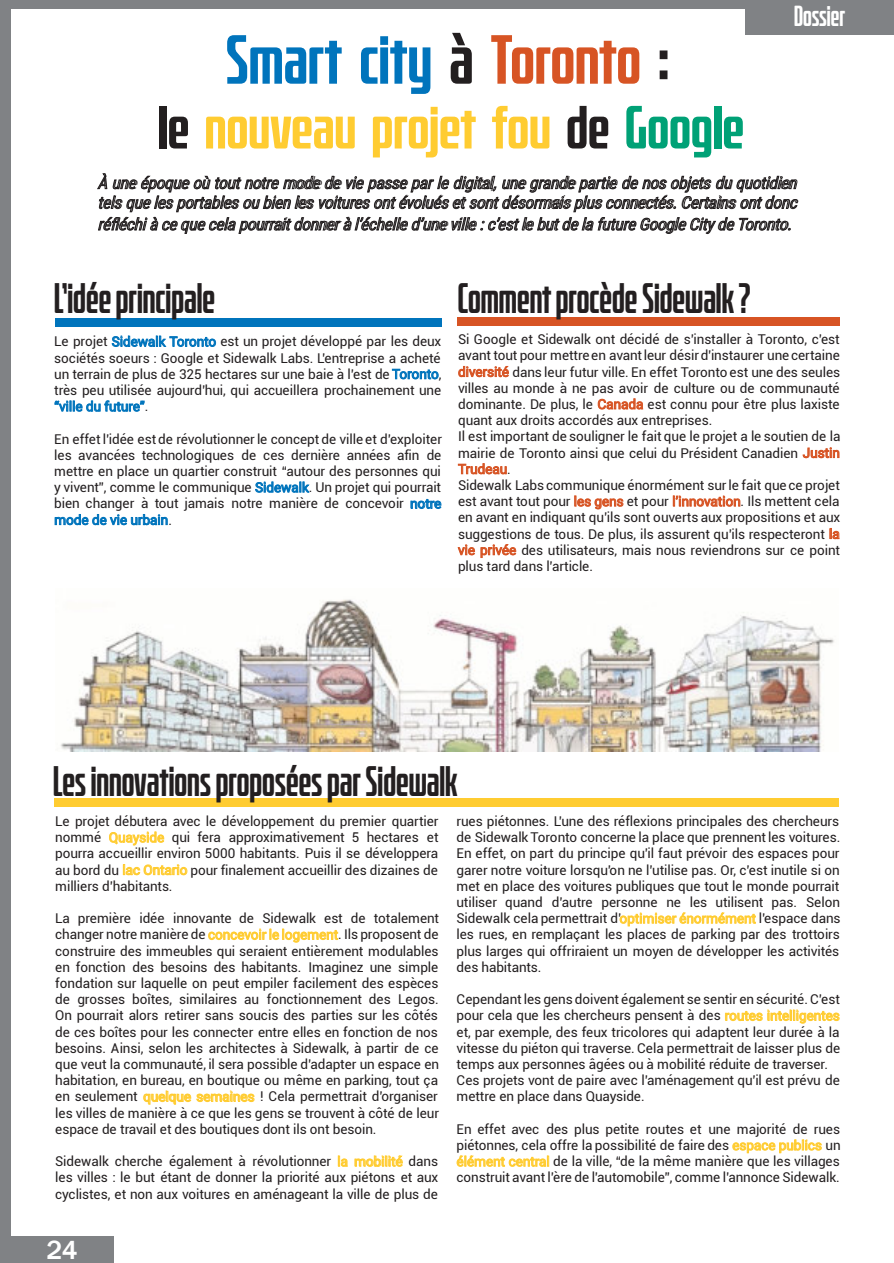
<style>
.page{position:relative;width:894px;height:1263px;background:#fff}
.page>*{position:absolute;margin:0;border:0;box-sizing:border-box;transform-origin:0 0}
.t1{font:700 61.5px "Bitcrusher Cd Rg";color:#0074bc;scale:1.17 1}
.t2{font:700 54px "Bitcrusher Cd Rg";color:#ffcc31;scale:1.19 1}
.t3{font:700 37.5px "Bitcrusher Cd Rg";color:#231f20}
.t4{font:500 27px "Franklin Gothic";color:#fff}
.t5{font:700 25.5px "Bitcrusher Cd Rg";color:#fff}
.t6{font:italic 300 16.5px/19.8px "Roboto";color:#231f20}
.t7{font:13.5px/16.2px "Roboto";letter-spacing:-.01em;color:#231f20;text-align:justify}
.s1{color:#231f20}
.s2{color:#d75424}
.s3{color:#00a176}
.s4{color:#0074bc}
.s5{color:#ffcc31}
</style>
<div class="page">
<div style="left:55px;top:318px;width:386px;height:9px;background:#0074bc"></div>
<div style="left:457px;top:317px;width:382px;height:8px;background:#d75424"></div>
<div style="left:54px;top:798px;width:784px;height:9px;background:#ffcc31"></div>
<div style="left:745px;top:0;width:148px;height:35px;background:#808285"></div>
<div style="left:0;top:0;width:745px;height:9px;background:#808285"></div>
<div style="left:0;top:0;width:11px;height:1263px;background:#808285"></div>
<div style="left:11px;top:1236px;width:102px;height:27px;background:#808285"></div>
<svg style="left:97px;top:173px;width:700px;height:61px"></svg>
<svg style="left:54px;top:335px;width:385px;height:77px"></svg>
<svg style="left:54px;top:481px;width:388px;height:45px"></svg>
<svg style="left:457px;top:365px;width:383px;height:193px"></svg>
<svg style="left:109px;top:831px;width:79px;height:45px"></svg>
<svg style="left:143px;top:928px;width:196px;height:177px"></svg>
<svg style="left:337px;top:1155px;width:66px;height:12px"></svg>
<svg style="left:619px;top:912px;width:137px;height:15px"></svg>
<svg style="left:725px;top:1009px;width:115px;height:15px"></svg>
<svg style="left:456px;top:1139px;width:366px;height:28px"></svg>
<img style="left:60px;top:599px;width:774px;height:153px">
<h3 class="t5" style="left:793px;top:5px;width:53px">Dossier</h3>
<h1 class="t1" style="left:225px;top:32px;width:380px">Smart city <span class="s1">à</span> <span class="s2">Toronto</span> <span class="s1">:</span></h1>
<h2 class="t2" style="left:158px;top:103px;width:494px"><span class="s1">le</span> nouveau projet fou <span class="s1">de</span> <span class="s3">Google</span></h2>
<p class="t6" style="left:97px;top:175px;width:705px">À une époque où tout notre mode de vie passe par le digital, une grande partie de nos objets du quotidien tels que les portables ou bien les voitures ont évolués et sont désormais plus connectés. Certains ont donc</p>
<p class="t6" style="left:97px;top:216px;width:699px">réfléchi à ce que cela pourrait donner à l’échelle d’une ville : c’est le but de la future Google City de Toronto.</p>
<h3 class="t3" style="left:54px;top:282px;width:162px">L’idée principale</h3>
<p class="t7" style="left:54px;top:335px;width:388px">Le projet <span class="s4">Sidewalk Toronto</span> est un projet développé par les deux sociétés soeurs : Google et Sidewalk Labs. L’entreprise a acheté un terrain de plus de 325 hectares sur une baie à l’est de <span class="s4">Toronto</span>, très peu utilisée aujourd’hui, qui accueillera prochainement une <span class="s4">“ville du future”</span>.</p>
<p class="t7" style="left:54px;top:432px;width:389px">En effet l’idée est de révolutionnerle concept de ville et d’exploiter les avancées technologiques de ces dernière années afin de mettre en place un quartier construit “autour des personnes qui y vivent”, comme le communique <span class="s4">Sidewalk</span>. Un projet qui pourrait bien changer à tout jamais notre manière de concevoir <span class="s4">notre mode de vie urbain</span>.</p>
<h3 class="t3" style="left:457px;top:282px;width:294px">Comment procède Sidewalk ?</h3>
<p class="t7" style="left:458px;top:333px;width:384px;text-align:left">Si Google et Sidewalk ont décidé de s’installer à Toronto, c’est avant tout pour mettre en avantleur désird’instaurer une certaine <span class="s2">diversité</span> dans leur futur ville. En effet Toronto est une des seules villes au monde à ne pas avoir de culture ou de communauté dominante. De plus, le <span class="s2">Canada</span> est connu pour être plus laxiste quant aux droits accordés aux entreprises.<br>Il est important de souligner le fait que le projet a le soutien de la mairie de Toronto ainsi que celui du Président Canadien <span class="s2">Justin Trudeau</span>.<br>Sidewalk Labscommunique énormément surle fait que ce projet est avant tout pour <span class="s2">les gens</span> et pour <span class="s2">l’innovation</span>. Ils mettent cela en avant en indiquant qu’ils sont ouverts aux propositions et aux suggestions de tous. De plus, ils assurent qu’ils respecteront <span class="s2">la vie privée</span> des utilisateurs, mais nous reviendrons sur ce point plus tard dans l’article.</p>
<h3 class="t3" style="left:53px;top:764px;width:406px">Les innovations proposées par Sidewalk</h3>
<p class="t7" style="left:55px;top:814px;width:385px">Le projet débutera avec le développement du premier quartier nommé <span class="s5">Quayside</span> qui fera approximativement 5 hectares et pourra accueillir environ 5000 habitants. Puis il se développera au bord du <span class="s5">lac Ontario</span> pour finalement accueillir des dizaines de milliers d’habitants.</p>
<p class="t7" style="left:55px;top:912px;width:385px">La première idée innovante de Sidewalk est de totalement changer notre manière de <span class="s5">concevoir le logement</span>. Ils proposent de construire des immeubles qui seraient entièrement modulables en fonction des besoins des habitants. Imaginez une simple fondation sur laquelle on peut empiler facilement des espèces de grosses boîtes, similaires au fonctionnement des Legos.<br>On pourrait alors retirer sans soucis des parties sur les côtés de ces boîtes pour les connecter entre elles en fonction de nos besoins. Ainsi, selon les architectes à Sidewalk, à partir de ce que veut la communauté, il sera possible d’adapter un espace en habitation, en bureau, en boutique ou même en parking, tout ça en seulement <span class="s5">quelque semaines</span> ! Cela permettrait d’organiser les villes de manière à ce que les gens se trouvent à côté de leur espace de travail et des boutiques dont ils ont besoin.</p>
<p class="t7" style="left:55px;top:1155px;width:384px">Sidewalk cherche également à révolutionner <span class="s5">la mobilité</span> dans les villes : le but étant de donner la priorité aux piétons et aux cyclistes, et non aux voitures en aménageant la ville de plus de</p>
<p class="t7" style="left:456px;top:814px;width:385px">rues piétonnes. L’une des réflexions principales des chercheurs de SidewalkToronto concerne la place que prennent les voitures.<br>En effet, on part du principe qu’il faut prévoir des espaces pour garer notre voiture lorsqu’on ne l’utilise pas. Or, c’est inutile si on met en place des voitures publiques que tout le monde pourrait utiliser quand d’autre personne ne les utilisent pas. Selon Sidewalk cela permettrait d’<span class="s5">optimiser énormément</span> l’espace dans les rues, en remplaçant les places de parking par des trottoirs plus larges qui offriraient un moyen de développer les activités des habitants.</p>
<p class="t7" style="left:456px;top:993px;width:385px;text-align:left">Cependant les gens doivent également se sentir en sécurité. C’est pour cela que les chercheurs pensent à des <span class="s5">routes intelligentes </span>et, par exemple, des feux tricolores qui adaptent leur durée à la vitesse du piéton qui traverse. Cela permettrait de laisser plus de temps aux personnes âgées ou à mobilité réduite de traverser.<br>Ces projets vont de paire avec l’aménagement qu’il est prévu de mettre en place dans Quayside.</p>
<p class="t7" style="left:456px;top:1122px;width:385px">En effet avec des plus petite routes et une majorité de rues piétonnes, cela offre la possibilité de faire des <span class="s5">espace publics</span> un <span class="s5">élément central</span> de la ville, “de la même manière que les villages construit avant l’ère de l’automobile”, comme l’annonce Sidewalk.</p>
<h3 class="t4" style="left:47px;top:1240px;width:32px">24</h3>
</div>
